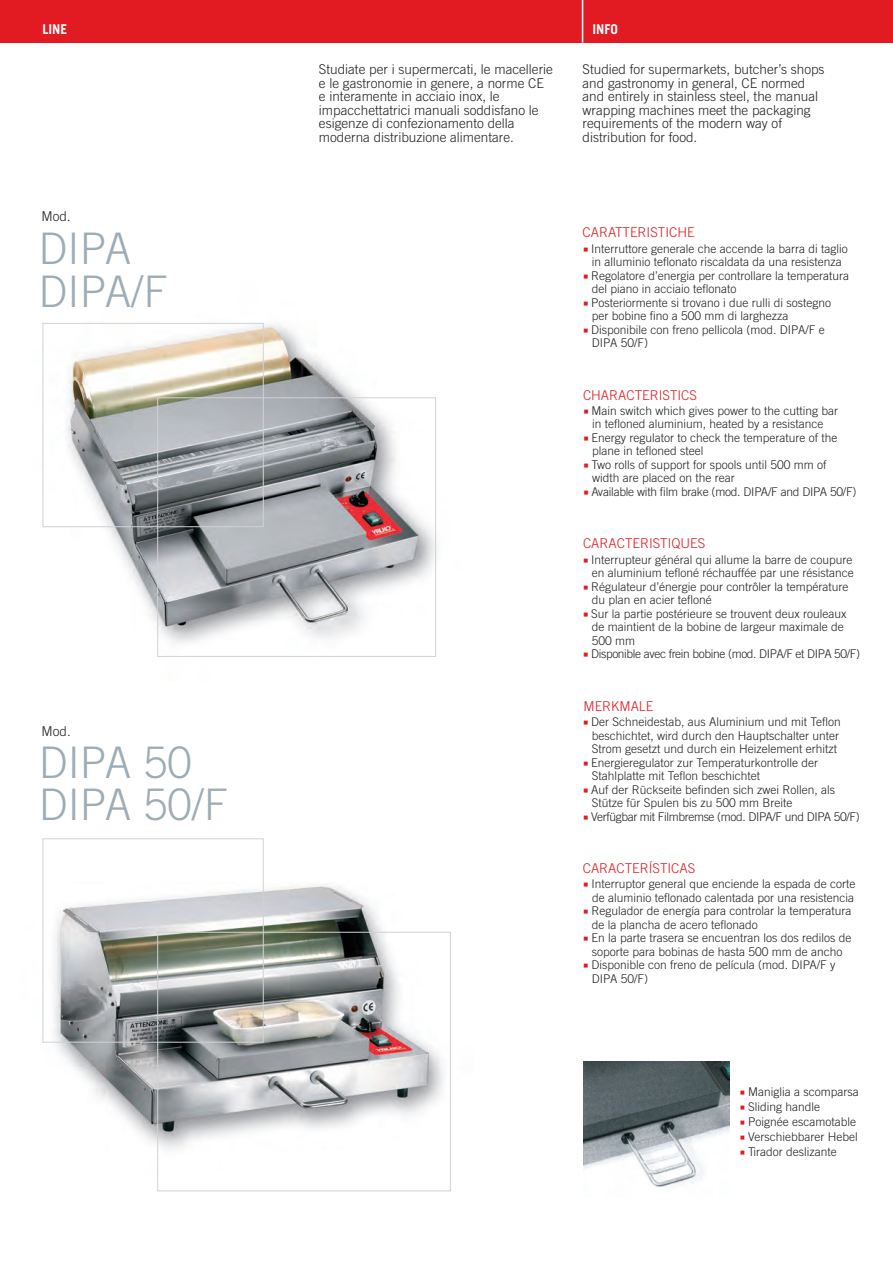
<style>
.page{position:relative;width:893px;height:1263px;background:#fff}
.page>*{position:absolute;margin:0;border:0;box-sizing:border-box;transform-origin:0 0}
.t1{font:300 43.5px "Trade Gothic";color:#9dacb5}
.t2{font:300 13.5px/13.5px "Trade Gothic";color:#231f20}
.t3{font:300 13.5px "Trade Gothic";color:#e21a21}
.t4{font:700 13.5px "Trade Gothic";color:#fff}
.t5{font:300 12px/13.5px "Trade Gothic";color:#231f20}
.t6{font:300 12px "Trade Gothic";letter-spacing:-.03em;color:#231f20}
.t7{font:300 12px "Trade Gothic";letter-spacing:-.02em;color:#231f20}
.s1{font-family:"Minion Pro";font-weight:700;font-stretch:condensed;font-size:13.5px;color:#e21a21}
</style>
<div class="page">
<div style="left:0;top:0;width:893px;height:43px;background:#e21a21"></div>
<hr style="left:582px;top:0;width:1px;height:43px;background:#fff">
<img style="left:42px;top:838px;width:409px;height:354px">
<img style="left:42px;top:322px;width:395px;height:321px">
<div style="left:43px;top:323px;width:221px;height:204px;border:1px solid #d1d2d4"></div>
<div style="left:157px;top:397px;width:279px;height:260px;border:1px solid #d1d2d4"></div>
<div style="left:43px;top:838px;width:221px;height:204px;border:1px solid #d1d2d4"></div>
<div style="left:157px;top:932px;width:294px;height:259px;border:1px solid #d1d2d4"></div>
<img style="left:583px;top:1061px;width:147px;height:126px">
<p class="t4" style="left:43px;top:21px;width:26px">LINE</p>
<p class="t4" style="left:592px;top:21px;width:27px">INFO</p>
<p class="t2" style="left:319px;top:63px;width:236px">Studiate per i supermercati, le macellerie e le gastronomie in genere, a norme CE e interamente in acciaio inox, le impacchettatrici manuali soddisfano le esigenze di confezionamento della moderna distribuzione alimentare.</p>
<p class="t2" style="left:583px;top:63px;width:244px">Studied for supermarkets, butcher’s shops and gastronomy in general, CE normed and entirely in stainless steel, the manual wrapping machines meet the packaging requirements of the modern way of distribution for food.</p>
<p class="t2" style="left:41px;top:209px;width:31px">Mod.</p>
<h1 class="t1" style="left:39px;top:222px;width:94px">DIPA</h1>
<h1 class="t1" style="left:39px;top:266px;width:130px">DIPA/F</h1>
<p class="t2" style="left:42px;top:724px;width:31px">Mod.</p>
<h1 class="t1" style="left:39px;top:737px;width:155px">DIPA 50</h1>
<h1 class="t1" style="left:39px;top:779px;width:191px">DIPA 50/F</h1>
<p class="t3" style="left:583px;top:224px;width:114px">CARATTERISTICHE</p>
<p class="t5" style="left:583px;top:241px;width:266px;text-align:center"><span class="s1">■</span> Interruttore generale che accende la barra di taglio in alluminio teflonato riscaldata da una resistenza</p>
<p class="t5" style="left:592px;top:268px;width:259px;text-indent:-9px"><span class="s1">■</span> Regolatore d’energia per controllare la temperatura del piano in acciaio teflonato</p>
<p class="t5" style="left:592px;top:295px;width:241px;text-indent:-9px"><span class="s1">■</span> Posteriormente si trovano i due rulli di sostegno per bobine fino a 500 mm di larghezza</p>
<p class="t5" style="left:592px;top:322px;width:234px;text-indent:-9px"><span class="s1">■</span> Disponibile con freno pellicola (mod. DIPA/F e<br>DIPA 50/F)</p>
<p class="t3" style="left:583px;top:387px;width:116px">CHARACTERISTICS</p>
<p class="t5" style="left:583px;top:404px;width:256px;text-align:center"><span class="s1">■</span> Main switch which gives power to the cutting bar in tefloned aluminium, heated by a resistance</p>
<p class="t5" style="left:592px;top:431px;width:247px;text-indent:-9px"><span class="s1">■</span> Energy regulator to check the temperature of the plane in tefloned steel</p>
<p class="t5" style="left:592px;top:458px;width:236px;text-indent:-9px"><span class="s1">■</span> Two rolls of support for spools until 500 mm of width are placed on the rear</p>
<p class="t7" style="left:583px;top:484px;width:275px"><span class="s1">■</span> Available with film brake (mod. DIPA/F and DIPA 50/F)</p>
<p class="t3" style="left:583px;top:536px;width:124px">CARACTERISTIQUES</p>
<p class="t5" style="left:583px;top:552px;width:272px;text-align:right"><span class="s1">■</span> Interrupteur général qui allume la barre de coupure en aluminium tefloné réchauffée par une résistance</p>
<p class="t5" style="left:592px;top:579px;width:258px;text-indent:-9px"><span class="s1">■</span> Régulateur d’énergie pour contrôler la température du plan en acier tefloné</p>
<p class="t5" style="left:592px;top:606px;width:256px;text-indent:-9px"><span class="s1">■</span> Sur la partie postérieure se trouvent deux rouleaux de maintient de la bobine de largeur maximale de<br>500 mm</p>
<p class="t6" style="left:583px;top:647px;width:279px"><span class="s1">■</span> Disponible avec frein bobine (mod. DIPA/F et DIPA 50/F)</p>
<p class="t3" style="left:583px;top:698px;width:71px">MERKMALE</p>
<p class="t5" style="left:592px;top:715px;width:250px;text-indent:-9px"><span class="s1">■</span> Der Schneidestab, aus Aluminium und mit Teflon beschichtet, wird durch den Hauptschalter unter<br>Strom gesetzt und durch ein Heizelement erhitzt</p>
<p class="t5" style="left:592px;top:755px;width:228px;text-indent:-9px"><span class="s1">■</span> Energieregulator zur Temperaturkontrolle der<br>Stahlplatte mit Teflon beschichtet</p>
<p class="t5" style="left:592px;top:782px;width:245px;text-indent:-9px"><span class="s1">■</span> Auf der Rückseite befinden sich zwei Rollen, als<br>Stütze für Spulen bis zu 500 mm Breite</p>
<p class="t6" style="left:583px;top:809px;width:278px"><span class="s1">■</span> Verfügbar mit Filmbremse (mod. DIPA/F und DIPA 50/F)</p>
<p class="t3" style="left:583px;top:860px;width:114px">CARACTERÍSTICAS</p>
<p class="t5" style="left:583px;top:877px;width:274px;text-align:right"><span class="s1">■</span> Interruptor general que enciende la espada de corte de aluminio teflonado calentada por una resistencia</p>
<p class="t5" style="left:592px;top:904px;width:261px;text-indent:-9px"><span class="s1">■</span> Regulador de energía para controlar la temperatura de la plancha de acero teflonado</p>
<p class="t5" style="left:583px;top:931px;width:270px;text-align:center"><span class="s1">■</span> En la parte trasera se encuentran los dos redilos de soporte para bobinas de hasta 500 mm de ancho</p>
<p class="t5" style="left:592px;top:958px;width:245px;text-indent:-9px"><span class="s1">■</span> Disponible con freno de película (mod. DIPA/F y<br>DIPA 50/F)</p>
<p class="t5" style="left:740px;top:1085px;width:120px"><span class="s1">■</span> Maniglia a scomparsa</p>
<p class="t5" style="left:740px;top:1100px;width:82px"><span class="s1">■</span> Sliding handle</p>
<p class="t5" style="left:740px;top:1115px;width:118px"><span class="s1">■</span> Poignée escamotable</p>
<p class="t5" style="left:740px;top:1130px;width:119px"><span class="s1">■</span> Verschiebbarer Hebel</p>
<p class="t5" style="left:740px;top:1145px;width:99px"><span class="s1">■</span> Tirador deslizante</p>
</div>
